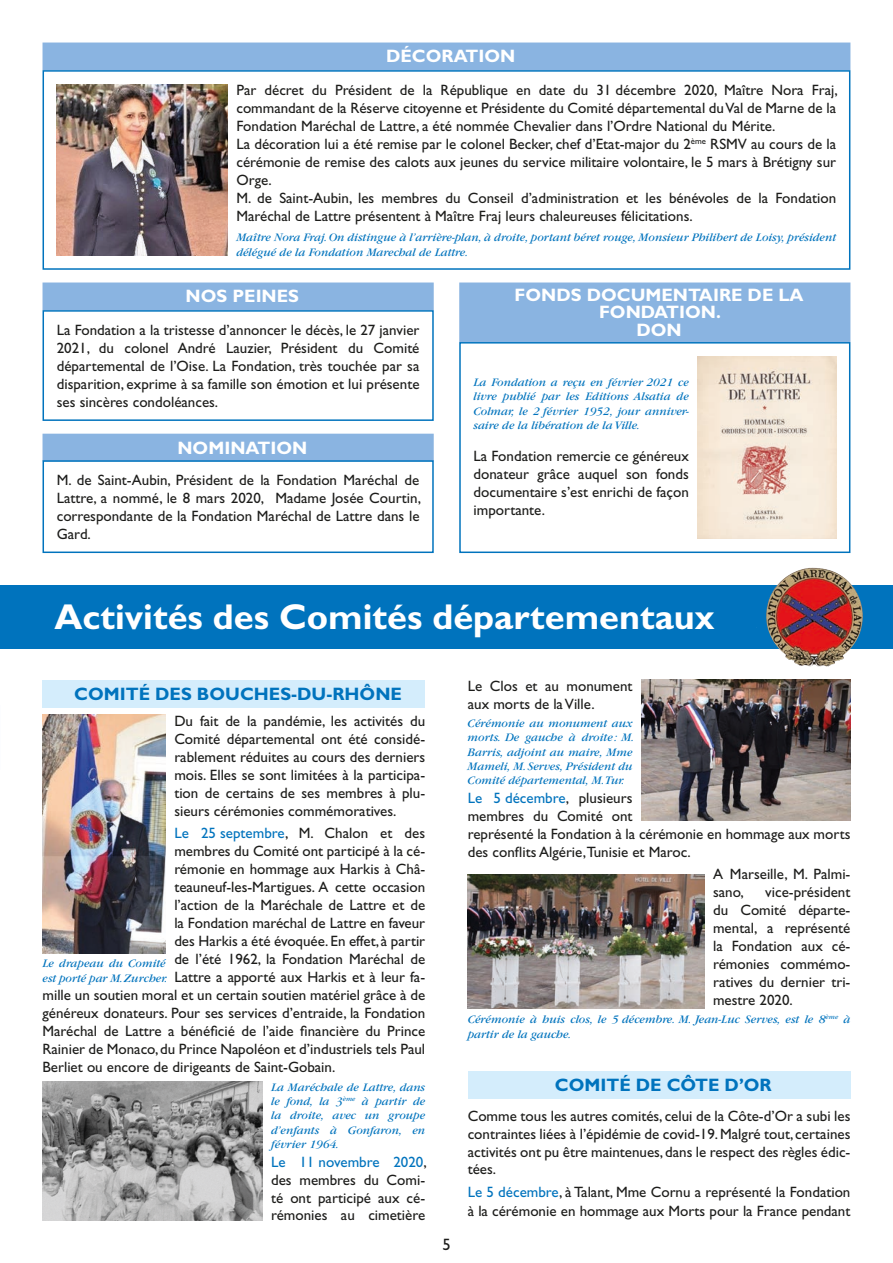
<style>
.page{position:relative;width:893px;height:1263px;background:#fff}
.page>*{position:absolute;margin:0;border:0;box-sizing:border-box;transform-origin:0 0}
.t1{font:700 36px "Gill Sans Std";color:#fff}
.t2{font:700 18px/17.5px "Gill Sans Std";color:#fff;text-align:center}
.t3{font:700 18px "Gill Sans Std";color:#0073bd}
.t4{font:16.5px "Gill Sans Std";color:#1d1d1b}
.t5{font:15px/18px "Gill Sans Std";color:#1d1d1b;text-align:justify}
.t6{font:italic 12px/14.4px "Garamond";color:#0073bd}
.s1{color:#0073bd}
</style>
<div class="page">
<div style="left:43px;top:43px;width:807px;height:26px;background:#8ab4e1"></div>
<div style="left:43px;top:43px;width:807px;height:27px;border:2px solid #8ab4e1"></div>
<div style="left:43px;top:70px;width:807px;height:200px;border:2px solid #0073bd"></div>
<img style="left:57px;top:84px;width:171px;height:171px">
<div style="left:460px;top:283px;width:390px;height:58px;background:#8ab4e1"></div>
<div style="left:459px;top:282px;width:391px;height:60px;border:2px solid #8ab4e1"></div>
<div style="left:459px;top:342px;width:391px;height:211px;border:2px solid #0073bd"></div>
<img style="left:697px;top:356px;width:139px;height:183px">
<div style="left:43px;top:283px;width:390px;height:26px;background:#8ab4e1"></div>
<div style="left:43px;top:282px;width:391px;height:28px;border:2px solid #8ab4e1"></div>
<div style="left:43px;top:310px;width:391px;height:111px;border:2px solid #0073bd"></div>
<div style="left:43px;top:434px;width:390px;height:27px;background:#8ab4e1"></div>
<div style="left:43px;top:460px;width:391px;height:93px;border:2px solid #0073bd"></div>
<div style="left:0;top:585px;width:893px;height:64px;background:#0073bd"></div>
<img style="left:766px;top:568px;width:48px;height:50px">
<div style="left:43px;top:680px;width:382px;height:28px;background:#d4edfc"></div>
<div style="left:468px;top:1071px;width:382px;height:28px;background:#d4edfc"></div>
<img style="left:43px;top:715px;width:123px;height:239px">
<img style="left:43px;top:1082px;width:220px;height:138px">
<img style="left:641px;top:679px;width:209px;height:141px">
<img style="left:468px;top:874px;width:237px;height:135px">
<p class="t2" style="left:386px;top:48px;width:131px">DÉCORATION</p>
<p class="t5" style="left:236px;top:81px;width:603px">Par décret du Président de la République en date du 31 décembre 2020, Maître Nora Fraj, commandant de la Réserve citoyenne et Présidente du Comité départemental du Val de Marne de la Fondation Maréchal de Lattre, a été nommée Chevalier dans l’Ordre National du Mérite.</p>
<p class="t5" style="left:236px;top:135px;width:601px">La décoration lui a été remise par le colonel Becker, chef d’Etat-major du 2<sup>ème</sup> RSMV au cours de la cérémonie de remise des calots aux jeunes du service militaire volontaire, le 5 mars à Brétigny sur Orge.</p>
<p class="t5" style="left:236px;top:189px;width:601px">M. de Saint-Aubin, les membres du Conseil d’administration et les bénévoles de la Fondation<br>Maréchal de Lattre présentent à Maître Fraj leurs chaleureuses félicitations.</p>
<p class="t6" style="left:236px;top:230px;width:601px">Maître Nora Fraj. On distingue à l’arrière-plan, à droite, portant béret rouge, Monsieur Philibert de Loisy, président délégué de la Fondation Marechal de Lattre.</p>
<p class="t2" style="left:515px;top:286px;width:291px">FONDS DOCUMENTAIRE DE LA<br>FONDATION.</p>
<p class="t2" style="left:636px;top:321px;width:47px">DON</p>
<p class="t2" style="left:186px;top:288px;width:115px">NOS PEINES</p>
<p class="t5" style="left:57px;top:321px;width:364px">La Fondation a la tristesse d’annoncer le décès, le 27 janvier 2021, du colonel André Lauzier, Président du Comité départemental de l’Oise. La Fondation, très touchée par sa disparition, exprime à sa famille son émotion et lui présente ses sincères condoléances.</p>
<p class="t2" style="left:177px;top:439px;width:131px">NOMINATION</p>
<p class="t5" style="left:57px;top:471px;width:366px">M. de Saint-Aubin, Président de la Fondation Maréchal de Lattre, a nommé, le 8 mars 2020, Madame Josée Courtin, correspondante de la Fondation Maréchal de Lattre dans le Gard.</p>
<p class="t6" style="left:473px;top:375px;width:217px;text-align:justify">La Fondation a reçu en février 2021 ce livre publié par les Editions Alsatia de Colmar, le 2 février 1952, jour anniver&shy;saire de la libération de la Ville.</p>
<p class="t5" style="left:473px;top:447px;width:217px">La Fondation remercie ce généreux donateur grâce auquel son fonds documentaire s’est enrichi de façon importante.</p>
<p class="t1" style="left:54px;top:596px;width:662px">Activités des Comités départementaux</p>
<p class="t3" style="left:74px;top:684px;width:329px">COMITÉ DES BOUCHES-DU-RHÔNE</p>
<p class="t5" style="left:174px;top:712px;width:252px">Du fait de la pandémie, les activités du Comité départemental ont été considé&shy;rablement réduites au cours des derniers mois. Elles se sont limitées à la participa&shy;tion de certains de ses membres à plu&shy;sieurs cérémonies commémoratives.</p>
<p class="t5" style="left:174px;top:824px;width:252px"><span class="s1">Le 25 septembre</span>, M. Chalon et des</p>
<p class="t5" style="left:174px;top:842px;width:252px">membres du Comité ont participé à la cé-</p>
<p class="t5" style="left:174px;top:860px;width:252px">rémonie en hommage aux Harkis à Châ-</p>
<p class="t5" style="left:174px;top:878px;width:252px">teauneuf-les-Martigues. A cette occasion</p>
<p class="t5" style="left:174px;top:896px;width:252px">l’action de la Maréchale de Lattre et de</p>
<p class="t5" style="left:174px;top:914px;width:252px">la Fondation maréchal de Lattre en faveur</p>
<p class="t5" style="left:174px;top:932px;width:252px">des Harkis a été évoquée. En effet, à partir</p>
<p class="t5" style="left:174px;top:950px;width:252px">de l’été 1962, la Fondation Maréchal de</p>
<p class="t5" style="left:174px;top:968px;width:252px">Lattre a apporté aux Harkis et à leur fa-</p>
<p class="t5" style="left:43px;top:986px;width:384px">mille un soutien moral et un certain soutien matériel grâce à de</p>
<p class="t5" style="left:43px;top:1004px;width:384px">généreux donateurs. Pour ses services d’entraide, la Fondation</p>
<p class="t5" style="left:43px;top:1022px;width:384px">Maréchal de Lattre a bénéficié de l’aide financière du Prince</p>
<p class="t5" style="left:43px;top:1040px;width:384px">Rainier de Monaco, du Prince Napoléon et d’industriels tels Paul</p>
<p class="t5" style="left:43px;top:1058px;width:294px">Berliet ou encore de dirigeants de Saint-Gobain.</p>
<p class="t6" style="left:43px;top:957px;width:126px">Le drapeau du Comité est porté par M. Zurcher.</p>
<p class="t6" style="left:271px;top:1080px;width:156px;text-align:justify">La Maréchale de Lattre, dans le fond, la 3<sup>ème</sup> à partir de la droite, avec un groupe d’enfants à Gonfaron, en février 1964.</p>
<p class="t5" style="left:271px;top:1153px;width:157px"><span class="s1">Le 11 novembre 2020</span>, des membres du Comi&shy;té ont participé aux cé&shy;rémonies au cimetière</p>
<p class="t4" style="left:442px;top:1235px;width:10px">5</p>
<p class="t5" style="left:468px;top:677px;width:166px">Le Clos et au monument aux morts de la Ville.</p>
<p class="t6" style="left:468px;top:716px;width:168px">Cérémonie au monument aux morts. De gauche à droite : M.<br>Barris, adjoint au maire, Mme<br>Mameli, M. Serves, Président du<br>Comité départemental, M. Tur.</p>
<p class="t5" style="left:468px;top:789px;width:384px;text-align:left"><span class="s1">Le 5 décembre</span>, plusieurs<br>membres du Comité ont<br>représenté la Fondation à la cérémonie en hommage aux morts des conflits Algérie,Tunisie et Maroc.</p>
<p class="t5" style="left:713px;top:865px;width:139px">A Marseille, M. Palmi&shy;sano,</p>
<p class="t5" style="left:713px;top:883px;width:139px;text-indent:52px">vice-président du Comité départe&shy;mental, a représenté la Fondation aux cé&shy;rémonies commémo&shy;ratives du dernier tri&shy;mestre 2020.</p>
<p class="t6" style="left:468px;top:1012px;width:384px">Cérémonie à huis clos, le 5 décembre. M. Jean-Luc Serves, est le 8<sup>ème</sup> à partir de la gauche.</p>
<p class="t3" style="left:555px;top:1074px;width:218px">COMITÉ DE CÔTE D’OR</p>
<p class="t5" style="left:468px;top:1107px;width:384px">Comme tous les autres comités, celui de la Côte-d’Or a subi les contraintes liées à l’épidémie de covid-19. Malgré tout, certaines activités ont pu être maintenues, dans le respect des règles édic&shy;tées.</p>
<p class="t5" style="left:468px;top:1183px;width:384px;line-height:18.6px"><span class="s1">Le 5 décembre</span>, à Talant, Mme Cornu a représenté la Fondation à la cérémonie en hommage aux Morts pour la France pendant</p>
</div>
